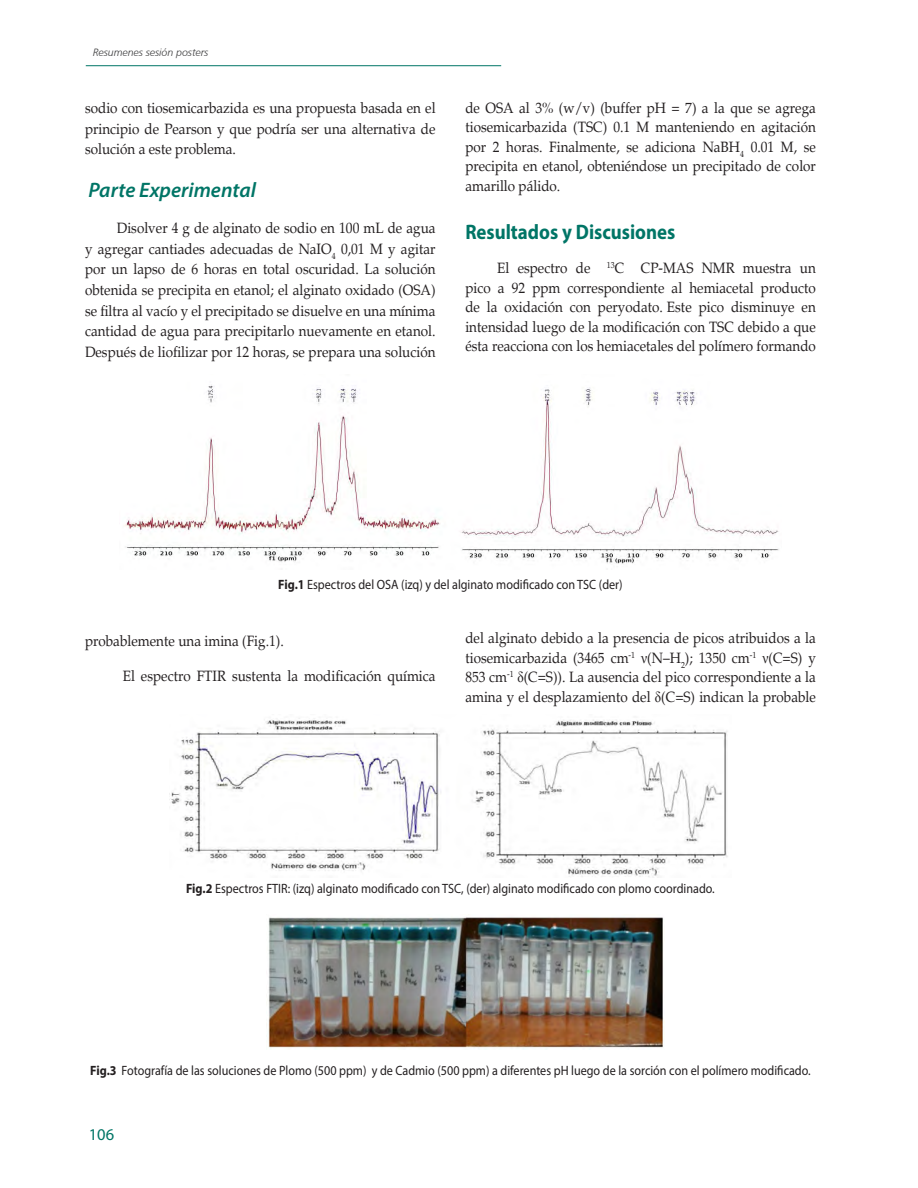
<style>
.page{position:relative;width:918px;height:1188px;background:#fff}
.page>*{position:absolute;margin:0;border:0;box-sizing:border-box;transform-origin:0 0}
.parrafos_con_sangria{font:700 21px "Myriad Pro";color:#007566;scale:.9 1}
.parrafos_con_sangria-2{font:italic 600 21px "Myriad Pro";color:#007566}
.t1{font:16.5px "Myriad Pro";color:#007566}
.parrafos_con_sangria-3{font:15px/19.5px "Palatino";color:#231f20;text-align:justify;scale:.9 1}
.FIGURAS_Y_TABLAS{font:13.5px "Myriad Pro";color:#231f20;scale:.9 1}
.t2{font:italic 300 10.5px "Frutiger CE";color:#3e3e3f}
.s1{font-weight:700}
.s2{font-family:"Times New Roman"}
</style>
<div class="page">
<hr style="left:86px;top:65px;width:415px;height:1px;background:#007566">
<img style="left:124px;top:385px;width:655px;height:179px">
<img style="left:171px;top:718px;width:557px;height:160px">
<img style="left:268px;top:917px;width:395px;height:132px">
<p class="t2" style="left:93px;top:46px;width:117px">Resumenes sesión posters</p>
<p class="parrafos_con_sangria-3" style="left:85px;top:98px;width:391px;line-height:20.7px">sodio con tiosemicarbazida es una propuesta basada en el principio de Pearson y que podría ser una alternativa de solución a este problema.</p>
<p class="parrafos_con_sangria-2" style="left:88px;top:177px;width:169px">Parte Experimental</p>
<p class="parrafos_con_sangria-3" style="left:85px;top:218px;width:391px;line-height:20.7px;text-indent:32px">Disolver 4 g de alginato de sodio en 100 mL de agua y agregar cantiades adecuadas de NaIO<sub>4</sub> 0,01 M y agitar por un lapso de 6 horas en total oscuridad. La solución obtenida se precipita en etanol; el alginato oxidado (OSA) se filtra al vacío y el precipitado se disuelve en una mínima cantidad de agua para precipitarlo nuevamente en etanol.<br>Después de liofilizar por 12 horas, se prepara una solución</p>
<p class="parrafos_con_sangria-3" style="left:465px;top:98px;width:391px">de OSA al 3% (w/v) (buffer pH = 7) a la que se agrega tiosemicarbazida (TSC) 0.1 M manteniendo en agitación por 2 horas. Finalmente, se adiciona NaBH<sub>4</sub> 0.01 M, se precipita en etanol, obteniéndose un precipitado de color amarillo pálido.</p>
<p class="parrafos_con_sangria" style="left:465px;top:218px;width:235px">Resultados y Discusiones</p>
<p class="parrafos_con_sangria-3" style="left:465px;top:259px;width:391px;text-indent:32px">El espectro de <sup>13</sup>C CP-MAS NMR muestra un pico a 92 ppm correspondiente al hemiacetal producto de la oxidación con peryodato. Este pico disminuye en intensidad luego de la modificación con TSC debido a que ésta reacciona con los hemiacetales del polímero formando</p>
<p class="FIGURAS_Y_TABLAS" style="left:278px;top:577px;width:384px"><span class="s1">Fig.1</span> Espectros del OSA (izq) y del alginato modificado con TSC (der)</p>
<p class="parrafos_con_sangria-3" style="left:85px;top:632px;width:222px">probablemente una imina (Fig.1).</p>
<p class="parrafos_con_sangria-3" style="left:123px;top:666px;width:349px">El espectro FTIR sustenta la modificación química</p>
<p class="parrafos_con_sangria-3" style="left:465px;top:629px;width:391px">del alginato debido a la presencia de picos atribuidos a la tiosemicarbazida (3465 cm<sup>-1</sup> <span class="s2">ν</span>(N–H<sub>2</sub>); 1350 cm<sup>-1</sup> <span class="s2">ν</span>(C=S) y 853 cm<sup>-1</sup> <span class="s2">δ</span>(C=S)). La ausencia del pico correspondiente a la amina y el desplazamiento del <span class="s2">δ</span>(C=S) indican la probable</p>
<p class="FIGURAS_Y_TABLAS" style="left:186px;top:880px;width:589px"><span class="s1">Fig.2</span> Espectros FTIR: (izq) alginato modificado con TSC, (der) alginato modificado con plomo coordinado.</p>
<p class="FIGURAS_Y_TABLAS" style="left:90px;top:1062px;width:802px"><span class="s1">Fig.3</span> Fotografía de las soluciones de Plomo (500 ppm) y de Cadmio (500 ppm) a diferentes pH luego de la sorción con el polímero modificado.</p>
<p class="t1" style="left:89px;top:1124px;width:27px">106</p>
</div>
